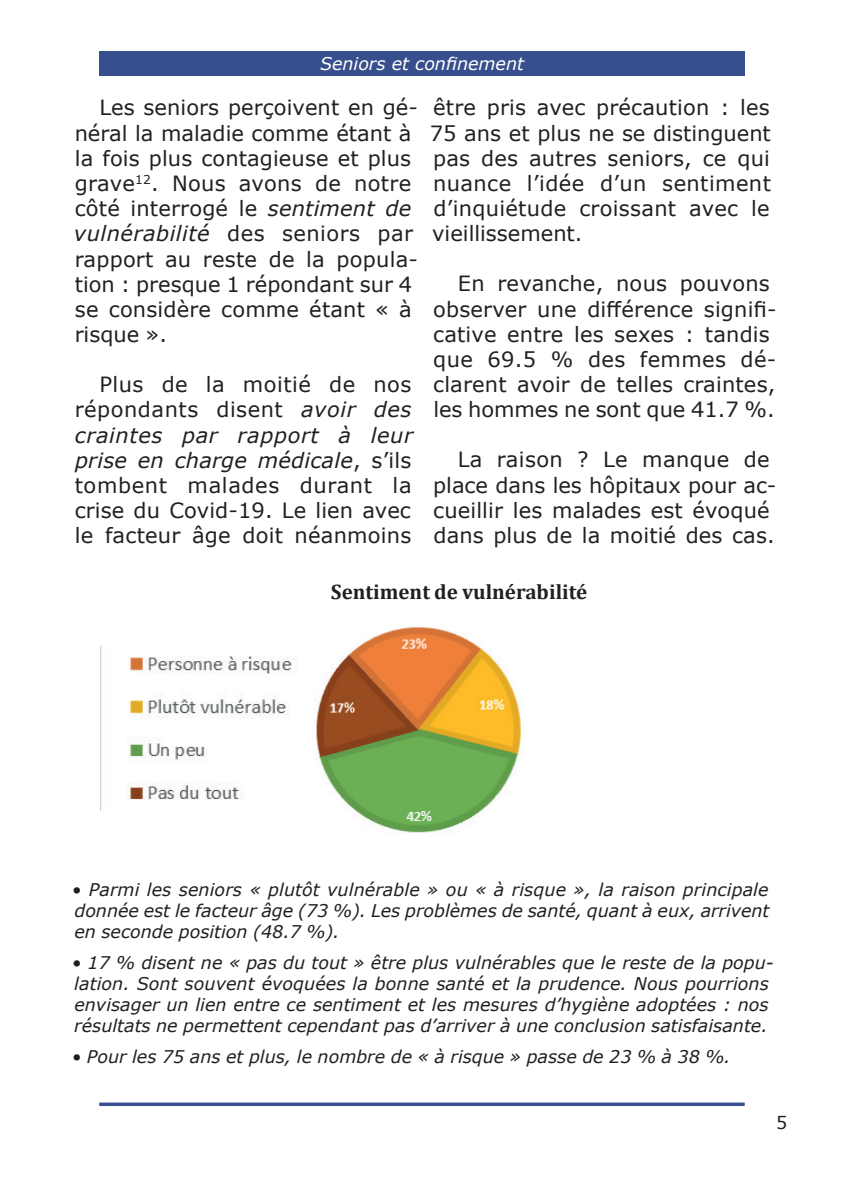
<style>
.page{position:relative;width:844px;height:1191px;background:#fff}
.page>*{position:absolute;margin:0;border:0;box-sizing:border-box;transform-origin:0 0}
.t1{font:21px/25.2px "Verdana";letter-spacing:.005em;color:#231f20}
.t2{font:700 21px "Cambria";color:#231f20}
.t3{font:italic 17.5px/21px "Verdana";color:#231f20;text-align:justify}
.t4{font:italic 17.5px "Verdana";color:#fff}
.t5{font:17.5px "Verdana";color:#231f20}
.s1{font-style:italic}
</style>
<div class="page">
<svg style="left:99px;top:1102px;width:645px;height:4px;background:#53669c"></svg>
<div style="left:99px;top:51px;width:645px;height:25px;background:#384f8d"></div>
<img style="left:315px;top:627px;width:207px;height:206px">
<img style="left:100px;top:647px;width:196px;height:163px">
<p class="t4" style="left:320px;top:52px;width:205px">Seniors et confinement</p>
<p class="t1" style="left:74px;top:95px;width:345px;text-indent:26px">Les seniors perçoivent en gé&shy;néral la maladie comme étant à la fois plus contagieuse et plus grave<sup>12</sup>. Nous avons de notre côté interrogé le <span class="s1">sentiment de vulnérabilité</span> des seniors par rapport au reste de la popula&shy;tion : presque 1 répondant sur 4 se considère comme étant « à risque ».</p>
<p class="t1" style="left:75px;top:372px;width:340px;text-align:justify;text-indent:25px">Plus de la moitié de nos répondants disent <span class="s1">avoir des craintes par rapport à leur prise en charge médicale</span>, s’ils tombent malades durant la crise du Covid-19. Le lien avec le facteur âge doit néanmoins</p>
<p class="t1" style="left:429px;top:95px;width:342px;text-align:justify">être pris avec précaution : les 75 ans et plus ne se distinguent pas des autres seniors, ce qui nuance l’idée d’un sentiment d’inquiétude croissant avec le vieillissement.</p>
<p class="t1" style="left:433px;top:271px;width:345px;text-indent:25px">En revanche, nous pouvons observer une différence signifi&shy;cative entre les sexes : tandis que 69.5 % des femmes dé&shy;clarent avoir de telles craintes, les hommes ne sont que 41.7 %.</p>
<p class="t1" style="left:433px;top:447px;width:345px;text-indent:25px">La raison ? Le manque de place dans les hôpitaux pour ac&shy;cueillir les malades est évoqué dans plus de la moitié des cas.</p>
<p class="t2" style="left:330px;top:577px;width:258px">Sentiment de vulnérabilité</p>
<p class="t3" style="left:72px;top:879px;width:699px">• Parmi les seniors « plutôt vulnérable » ou « à risque », la raison principale donnée est le facteur âge (73 %). Les problèmes de santé, quant à eux, arrivent en seconde position (48.7 %).</p>
<p class="t3" style="left:72px;top:952px;width:703px;text-align:left">• 17 % disent ne « pas du tout » être plus vulnérables que le reste de la popu&shy;lation. Sont souvent évoquées la bonne santé et la prudence. Nous pourrions envisager un lien entre ce sentiment et les mesures d’hygiène adoptées : nos résultats ne permettent cependant pas d’arriver à une conclusion satisfaisante.</p>
<p class="t3" style="left:72px;top:1046px;width:660px">• Pour les 75 ans et plus, le nombre de « à risque » passe de 23 % à 38 %.</p>
<p class="t5" style="left:776px;top:1111px;width:13px">5</p>
</div>
